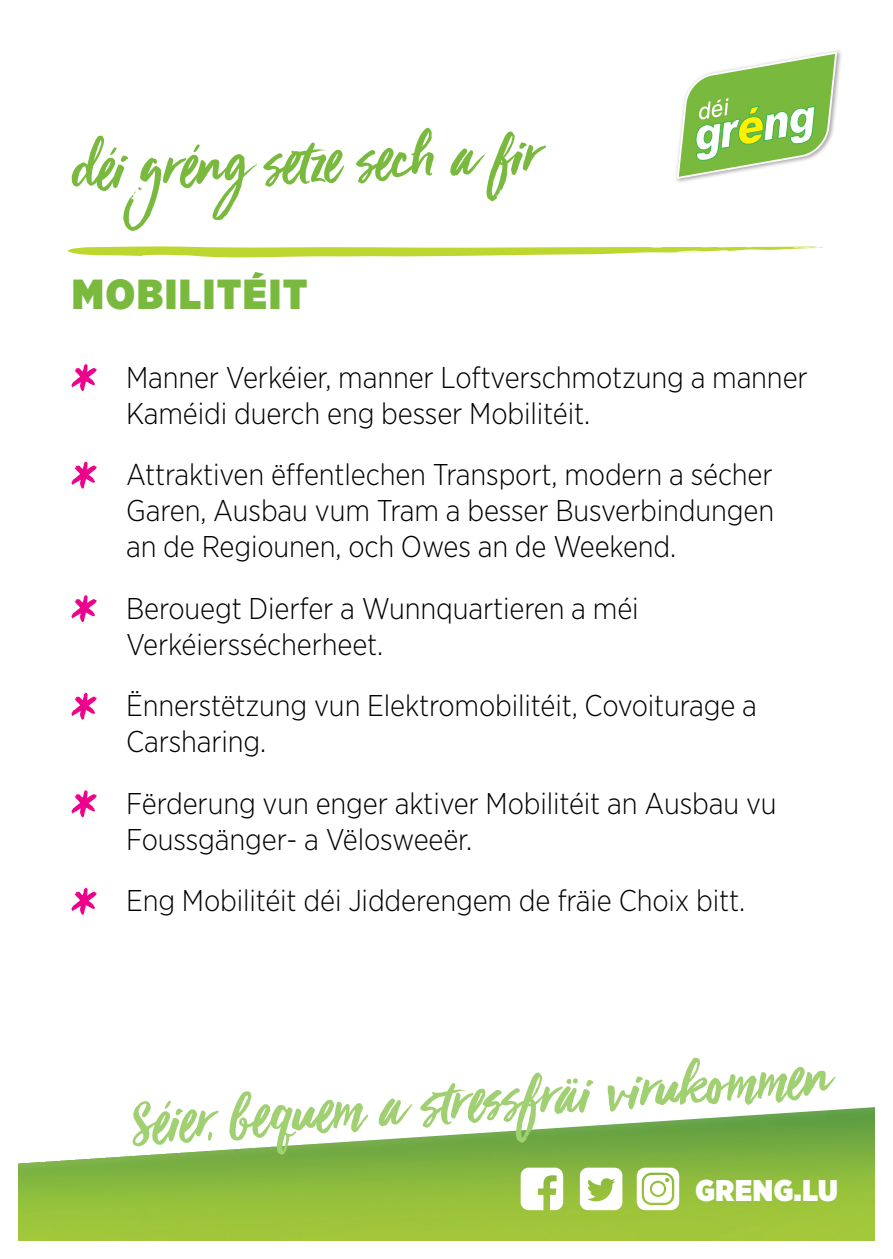
<style>
.page{position:relative;width:893px;height:1259px;background:#fff}
.page>*{position:absolute;margin:0;border:0;box-sizing:border-box;transform-origin:0 0}
.t1{font:102px "Viva Beautiful Pro B";color:#ed028c}
.t2{font:65.7px "Viva Beautiful Pro";color:#a0d072}
.t3{font:65.7px "Viva Beautiful Pro";color:#79ba3e}
.t4{font:900 42px "Gotham Narrow";letter-spacing:.05em;color:#79ba3e}
.t5{font:300 30px/36px "Gotham Narrow";letter-spacing:-.005em;color:#000}
.t6{font:900 30px "Gotham Narrow";letter-spacing:.025em;color:#fff}
.s1{font-family:"Viva Beautiful Pro B"}
</style>
<div class="page">
<img style="left:18px;top:1107px;width:857px;height:134px">
<div style="left:675px;top:49px;width:167px;height:135px;background:#231f20;opacity:.4"></div>
<svg style="left:677px;top:52px;width:160px;height:127px"></svg>
<svg style="left:521px;top:1167px;width:42px;height:43px"></svg>
<svg style="left:580px;top:1167px;width:42px;height:43px"></svg>
<svg style="left:637px;top:1167px;width:42px;height:43px"></svg>
<div style="left:652px;top:1182px;width:12px;height:13px;background:#fff;border-radius:50%"></div>
<svg style="left:68px;top:246px;width:757px;height:11px"></svg>
<h2 class="t3" style="left:71px;top:126px;width:468px;rotate:-2deg">déi grén<span class="s1">g</span> setze sech a fi r</h2>
<h3 class="t4" style="left:72px;top:266px;width:237px">MOBILITÉIT</h3>
<h1 class="t1" style="left:72px;top:317px;width:27px">*</h1>
<p class="t5" style="left:126px;top:358px;width:683px">Manner Verkéier, manner Loftverschmotzung a manner<br>Kaméidi duerch eng besser Mobilitéit.</p>
<h1 class="t1" style="left:72px;top:414px;width:27px">*</h1>
<p class="t5" style="left:126px;top:456px;width:650px;text-align:justify">Attraktiven ëffentlechen Transport, modern a sécher Garen, Ausbau vum Tram a besser Busverbindungen an de Regiounen, och Owes an de Weekend.</p>
<h1 class="t1" style="left:72px;top:548px;width:27px">*</h1>
<p class="t5" style="left:126px;top:589px;width:514px">Berouegt Dierfer a Wunnquartieren a méi<br>Verkéierssécherheet.</p>
<h1 class="t1" style="left:72px;top:645px;width:27px">*</h1>
<p class="t5" style="left:126px;top:687px;width:632px">Ënnerstëtzung vun Elektromobilitéit, Covoiturage a<br>Carsharing.</p>
<h1 class="t1" style="left:72px;top:743px;width:27px">*</h1>
<p class="t5" style="left:126px;top:784px;width:652px">Fërderung vun enger aktiver Mobilitéit an Ausbau vu<br>Foussgänger- a Vëlosweeër.</p>
<h1 class="t1" style="left:72px;top:840px;width:27px">*</h1>
<p class="t5" style="left:126px;top:882px;width:621px">Eng Mobilitéit déi Jidderengem de fräie Choix bitt.</p>
<h2 class="t2" style="left:129px;top:1080px;width:703px;rotate:-4deg">Séier, bequem a stres sfräi virukommen</h2>
<p class="t6" style="left:695px;top:1170px;width:144px">GRENG.LU</p>
</div>
